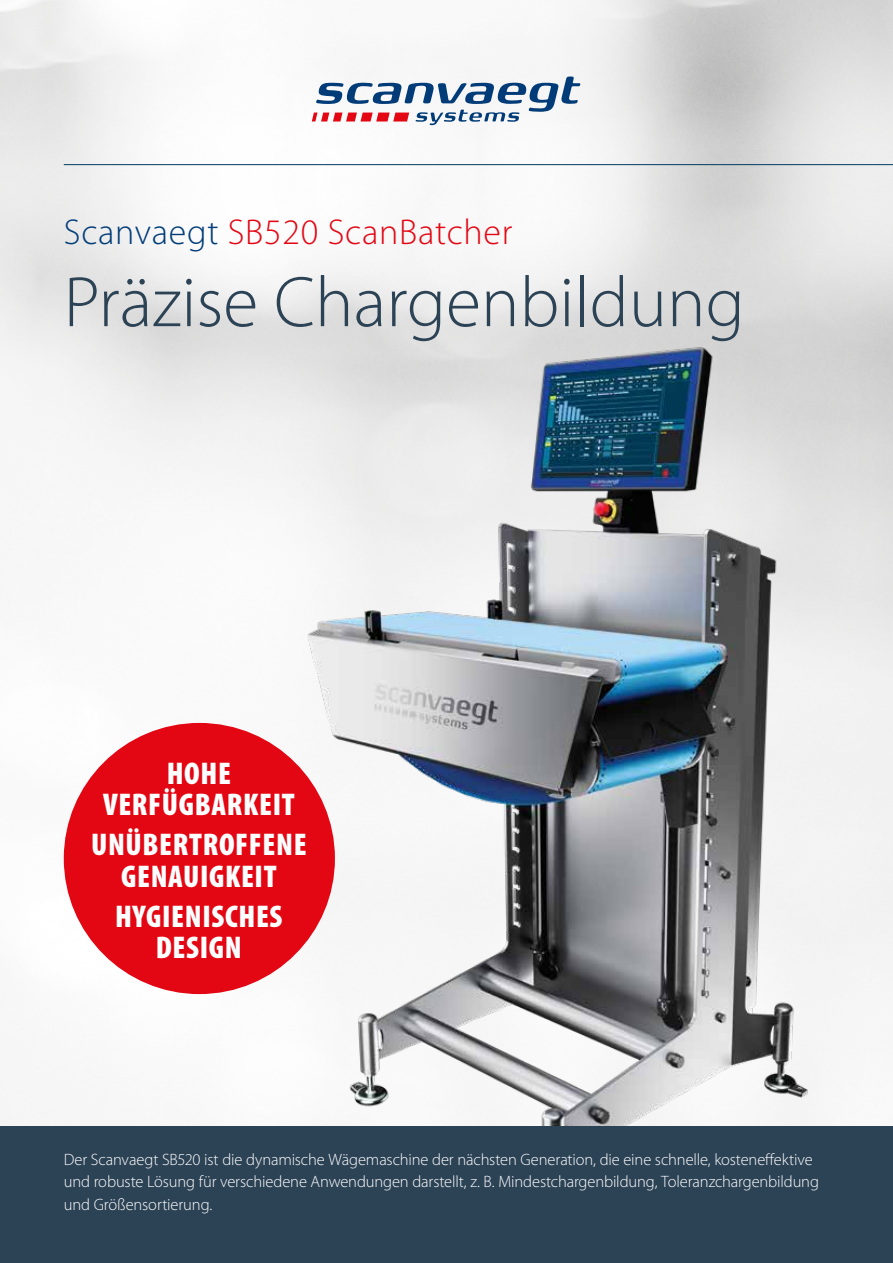
<style>
.page{position:relative;width:893px;height:1263px;background:#fff}
.page>*{position:absolute;margin:0;border:0;box-sizing:border-box;transform-origin:0 0}
.t1{font:300 72px "Myriad Pro";color:#2c4255}
.t2{font:300 36px "Myriad Pro";letter-spacing:.02em;color:#e30613}
.t3{font:900 condensed 31.5px/31.5px "Myriad Pro";letter-spacing:.02em;color:#fff;text-align:center}
.t4{font:300 16.5px/22.5px "Myriad Pro";letter-spacing:-.01em;color:#fff}
.s1{color:#013c78}
</style>
<div class="page">
<img style="left:0;top:0;width:893px;height:1127px">
<svg style="left:312px;top:77px;width:268px;height:48px"></svg>
<hr style="left:64px;top:164px;width:829px;height:1px;background:#003b60">
<img style="left:115px;top:317px;width:778px;height:810px">
<div style="left:64px;top:723px;width:271px;height:271px;background:#e30613;border-radius:50%"></div>
<div style="left:0;top:1127px;width:893px;height:136px;background:#2c4255"></div>
<h2 class="t2" style="left:64px;top:210px;width:450px"><span class="s1">Scanvaegt</span> SB520 ScanBatcher</h2>
<h1 class="t1" style="left:64px;top:259px;width:682px">Präzise Chargenbildung</h1>
<h3 class="t3" style="left:103px;top:757px;width:193px">HOHE<br>VERFÜGBARKEIT</h3>
<h3 class="t3" style="left:91px;top:828px;width:217px">UNÜBERTROFFENE<br>GENAUIGKEIT</h3>
<h3 class="t3" style="left:115px;top:900px;width:169px">HYGIENISCHES<br>DESIGN</h3>
<p class="t4" style="left:64px;top:1148px;width:757px">Der Scanvaegt SB520 ist die dynamische Wägemaschine der nächsten Generation, die eine schnelle, kosteneffektive und robuste Lösung für verschiedene Anwendungen darstellt, z. B. Mindestchargenbildung, Toleranzchargenbildung und Größensortierung.</p>
</div>
